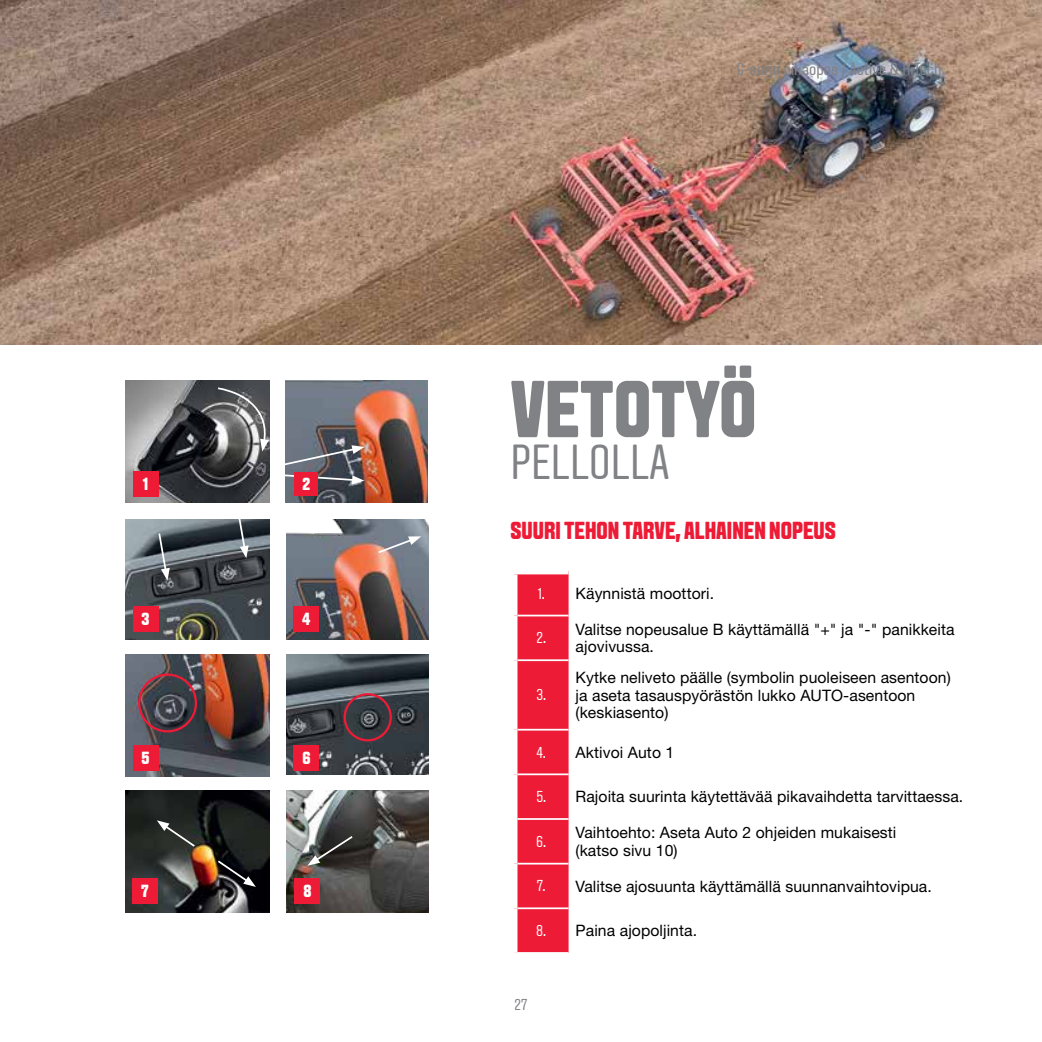
<style>
.page{position:relative;width:1042px;height:1042px;background:#fff}
.page>*{position:absolute;margin:0;border:0;box-sizing:border-box;transform-origin:0 0}
.t1{font:800 80.5px "VALTRA Aveny T";color:#808285}
.t2{font:49px "VALTRA Aveny T";color:#808285}
.t3{font:800 24.5px "VALTRA Aveny T";color:#ed1b36}
.t4{font:17.5px "VALTRA Aveny T";color:#808285}
.t5{font:800 17.5px "VALTRA Aveny T";color:#fff}
.t6{font:15.75px/17.5px "Helvetica Neue LT Std";letter-spacing:.005em;color:#000}
.t7{font:15.75px "VALTRA Aveny T";color:#fff}
.t8{font:15.75px "VALTRA Aveny T";color:#808285}
.s1{font-family:"VALTRA Aveny T";color:#fff}
</style>
<div class="page">
<img style="left:0;top:0;width:1042px;height:345px">
<img style="left:126px;top:790px;width:144px;height:122px">
<svg style="left:216px;top:859px;width:40px;height:28px"></svg>
<svg style="left:157px;top:820px;width:40px;height:28px"></svg>
<img style="left:286px;top:654px;width:143px;height:120px">
<div style="left:343px;top:693px;width:49px;height:48px;border:2px solid #ed1b36;border-radius:50%"></div>
<img style="left:126px;top:654px;width:144px;height:122px">
<div style="left:138px;top:673px;width:59px;height:59px;border:2px solid #ed1b36;border-radius:50%"></div>
<img style="left:286px;top:519px;width:143px;height:120px">
<svg style="left:376px;top:536px;width:45px;height:18px"></svg>
<img style="left:286px;top:790px;width:143px;height:122px">
<img style="left:285px;top:381px;width:143px;height:121px">
<div style="left:295px;top:878px;width:25px;height:26px;background:#ed1b36"></div>
<svg style="left:307px;top:834px;width:47px;height:31px"></svg>
<img style="left:126px;top:519px;width:144px;height:120px">
<svg style="left:157px;top:531px;width:13px;height:50px"></svg>
<svg style="left:236px;top:519px;width:13px;height:39px"></svg>
<img style="left:126px;top:381px;width:144px;height:121px">
<div style="left:133px;top:471px;width:25px;height:26px;background:#ed1b36"></div>
<div style="left:295px;top:473px;width:23px;height:23px;background:#ed1b36"></div>
<div style="left:133px;top:606px;width:25px;height:26px;background:#ed1b36"></div>
<div style="left:293px;top:606px;width:26px;height:26px;background:#ed1b36"></div>
<div style="left:133px;top:745px;width:25px;height:26px;background:#ed1b36"></div>
<svg style="left:216px;top:386px;width:148px;height:98px"></svg>
<div style="left:293px;top:745px;width:26px;height:26px;background:#ed1b36"></div>
<div style="left:132px;top:878px;width:26px;height:26px;background:#ed1b36"></div>
<div style="left:517px;top:574px;width:51px;height:378px;background:#ed1b36"></div>
<hr style="left:517px;top:615px;width:51px;height:1px;background:#fff">
<hr style="left:517px;top:659px;width:51px;height:2px;background:#fff">
<hr style="left:517px;top:729px;width:51px;height:1px;background:#fff">
<hr style="left:517px;top:773px;width:51px;height:2px;background:#fff">
<hr style="left:517px;top:818px;width:51px;height:2px;background:#fff">
<hr style="left:517px;top:863px;width:51px;height:1px;background:#fff">
<hr style="left:517px;top:907px;width:51px;height:2px;background:#fff">
<p class="t5" style="left:143px;top:473px;width:7px">1</p>
<p class="t5" style="left:302px;top:473px;width:9px">2</p>
<p class="t5" style="left:142px;top:608px;width:9px">3</p>
<p class="t5" style="left:302px;top:608px;width:10px">4</p>
<p class="t5" style="left:141px;top:747px;width:10px">5</p>
<p class="t5" style="left:302px;top:747px;width:10px">6</p>
<p class="t5" style="left:141px;top:880px;width:9px">7</p>
<p class="t5" style="left:303px;top:880px;width:10px">8</p>
<p class="t4" style="left:736px;top:58px;width:207px">G-sarja pikaopas / Active &amp; HiTech</p>
<h1 class="t1" style="left:510px;top:357px;width:247px">VETOTYÖ</h1>
<h2 class="t2" style="left:510px;top:431px;width:161px">PELLOLLA</h2>
<h3 class="t3" style="left:510px;top:515px;width:327px">SUURI TEHON TARVE, ALHAINEN NOPEUS</h3>
<p class="t6" style="left:538px;top:584px;width:178px"><span class="s1">1.</span> Käynnistä moottori.</p>
<p class="t7" style="left:536px;top:628px;width:11px">2.</p>
<p class="t6" style="left:575px;top:620px;width:380px">Valitse nopeusalue B käyttämällä "+" ja "-" panikkeita ajovivussa.</p>
<p class="t7" style="left:536px;top:685px;width:11px">3.</p>
<p class="t6" style="left:575px;top:668px;width:377px">Kytke neliveto päälle (symbolin puoleiseen asentoon) ja aseta tasauspyörästön lukko AUTO-asentoon (keskiasento)</p>
<p class="t6" style="left:536px;top:743px;width:139px"><span class="s1">4.</span> Aktivoi Auto 1</p>
<p class="t6" style="left:536px;top:788px;width:428px"><span class="s1">5.</span> Rajoita suurinta käytettävää pikavaihdetta tarvittaessa.</p>
<p class="t7" style="left:536px;top:831px;width:12px">6.</p>
<p class="t6" style="left:575px;top:823px;width:322px">Vaihtoehto: Aseta Auto 2 ohjeiden mukaisesti (katso sivu 10)</p>
<p class="t6" style="left:537px;top:877px;width:396px"><span class="s1">7.</span> Valitse ajosuunta käyttämällä suunnanvaihtovipua.</p>
<p class="t6" style="left:536px;top:921px;width:162px"><span class="s1">8.</span> Paina ajopoljinta.</p>
<p class="t8" style="left:514px;top:994px;width:14px">27</p>
</div>
